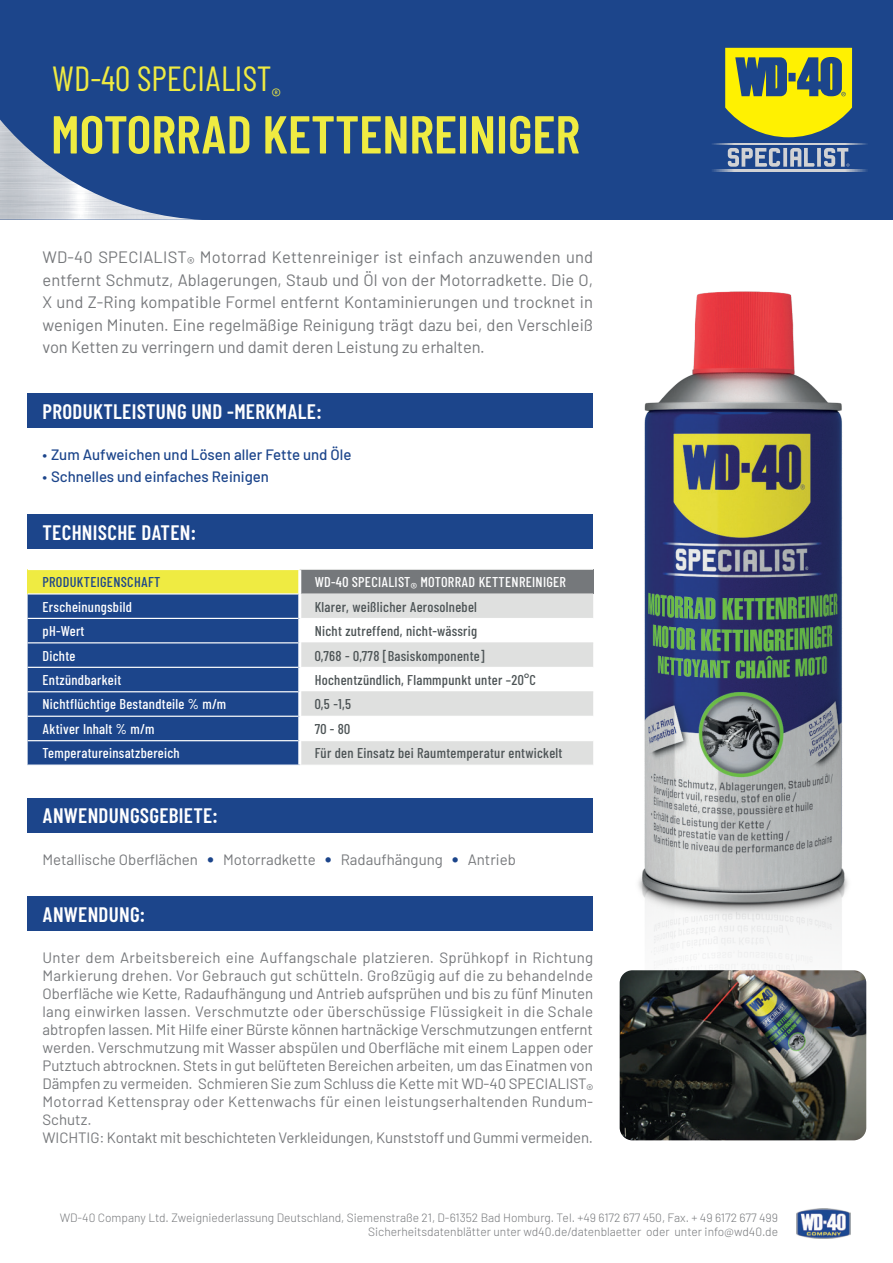
<style>
.page{position:relative;width:893px;height:1263px;background:#fff}
.page>*{position:absolute;margin:0;border:0;box-sizing:border-box;transform-origin:0 0}
.t1{font:600 53.25px "Barlow Condensed";color:#efeb42}
.t2{font:34.95px "Barlow Condensed";color:#efeb42}
.t3{font:600 21px "Barlow Condensed";letter-spacing:.015em;color:#fff}
.t4{font:16.5px/22.5px "Barlow";letter-spacing:-.005em;color:#76787b;text-align:justify}
.t5{font:15px/18px "Barlow";color:#76787b}
.t6{font:500 15px "Barlow";color:#1c458b}
.t7{font:500 14.25px "Barlow Condensed";letter-spacing:.02em;color:#4d5456}
.t8{font:500 14.25px "Barlow Condensed";letter-spacing:.02em;color:#fff}
.t9{font:500 14.25px "Barlow Condensed";letter-spacing:.02em;color:#1c458b}
.t10{font:300 12px/14.4px "Barlow";color:#76787b;text-align:right}
.s1{font-size:22.5px;color:#1c458b}
</style>
<div class="page">
<div style="left:0;top:0;width:893px;height:220px;background:#1c458b"></div>
<svg style="left:712px;top:170px;width:155px;height:1px"></svg>
<svg style="left:712px;top:144px;width:155px;height:1px"></svg>
<svg style="left:728px;top:148px;width:121px;height:19px"></svg>
<svg style="left:725px;top:48px;width:127px;height:89px"></svg>
<img style="left:0;top:120px;width:201px;height:100px">
<div style="left:28px;top:394px;width:565px;height:34px;background:#1c458b"></div>
<div style="left:28px;top:514px;width:565px;height:35px;background:#1c458b"></div>
<div style="left:28px;top:798px;width:565px;height:34px;background:#1c458b"></div>
<div style="left:28px;top:897px;width:565px;height:34px;background:#1c458b"></div>
<div style="left:28px;top:569px;width:272px;height:25px;background:#efeb42"></div>
<div style="left:300px;top:569px;width:293px;height:25px;background:#75787b"></div>
<div style="left:28px;top:594px;width:270px;height:170px;background:#1c458b"></div>
<div style="left:301px;top:595px;width:292px;height:170px;background:#dfe0df"></div>
<svg style="left:301px;top:619px;width:292px;height:121px"></svg>
<hr style="left:28px;top:667px;width:270px;height:1px;background:#fff">
<hr style="left:28px;top:740px;width:270px;height:1px;background:#fff">
<hr style="left:28px;top:642px;width:270px;height:1px;background:#fff">
<hr style="left:300px;top:569px;width:293px;height:1px;background:#dfe0df">
<hr style="left:28px;top:569px;width:272px;height:1px;background:#fff">
<hr style="left:28px;top:593px;width:270px;height:1px;background:#fff">
<hr style="left:298px;top:570px;width:3px;height:24px;background:#fff">
<hr style="left:28px;top:618px;width:270px;height:1px;background:#fff">
<hr style="left:28px;top:691px;width:270px;height:1px;background:#fff">
<hr style="left:28px;top:716px;width:270px;height:1px;background:#fff">
<hr style="left:301px;top:740px;width:292px;height:1px;background:#fff">
<hr style="left:301px;top:691px;width:292px;height:1px;background:#dfe0df">
<hr style="left:301px;top:716px;width:292px;height:1px;background:#fff">
<hr style="left:301px;top:642px;width:292px;height:1px;background:#dfe0df">
<hr style="left:301px;top:667px;width:292px;height:1px;background:#fff">
<hr style="left:301px;top:594px;width:292px;height:1px;background:#dfe0df">
<hr style="left:301px;top:618px;width:292px;height:1px;background:#fff">
<img style="left:634px;top:918px;width:217px;height:321px">
<img style="left:638px;top:291px;width:210px;height:627px">
<img style="left:620px;top:970px;width:246px;height:170px">
<h2 class="t2" style="left:52px;top:57px;width:230px">WD-40 SPECIALIST<sub>®</sub></h2>
<h1 class="t1" style="left:51px;top:101px;width:530px">MOTORRAD KETTENREINIGER</h1>
<p class="t4" style="left:43px;top:245px;width:552px">WD-40 SPECIALIST® Motorrad Kettenreiniger ist einfach anzuwenden und entfernt Schmutz, Ablagerungen, Staub und Öl von der Motorradkette. Die O, X und Z-Ring kompatible Formel entfernt Kontaminierungen und trocknet in wenigen Minuten. Eine regelmäßige Reinigung trägt dazu bei, den Verschleiß von Ketten zu verringern und damit deren Leistung zu erhalten.</p>
<h3 class="t3" style="left:43px;top:398px;width:281px">PRODUKTLEISTUNG UND -MERKMALE:</h3>
<p class="t6" style="left:43px;top:444px;width:310px">• Zum Aufweichen und Lösen aller Fette und Öle</p>
<p class="t6" style="left:43px;top:466px;width:228px">• Schnelles und einfaches Reinigen</p>
<h3 class="t3" style="left:43px;top:519px;width:155px">TECHNISCHE DATEN:</h3>
<p class="t9" style="left:43px;top:573px;width:119px">PRODUKTEIGENSCHAFT</p>
<p class="t8" style="left:315px;top:573px;width:253px">WD-40 SPECIALIST® MOTORRAD KETTENREINIGER</p>
<p class="t8" style="left:43px;top:598px;width:91px">Erscheinungsbild</p>
<p class="t7" style="left:315px;top:598px;width:164px">Klarer, weißlicher Aerosolnebel</p>
<p class="t8" style="left:43px;top:622px;width:44px">pH-Wert</p>
<p class="t7" style="left:315px;top:622px;width:164px">Nicht zutreffend, nicht-wässrig</p>
<p class="t8" style="left:43px;top:646px;width:35px">Dichte</p>
<p class="t7" style="left:315px;top:646px;width:171px">0,768 - 0,778 [Basiskomponente]</p>
<p class="t8" style="left:43px;top:671px;width:80px">Entzündbarkeit</p>
<p class="t7" style="left:315px;top:671px;width:223px">Hochentzündlich, Flammpunkt unter –20°C</p>
<p class="t8" style="left:43px;top:695px;width:185px">Nichtflüchtige Bestandteile % m/m</p>
<p class="t7" style="left:315px;top:695px;width:38px">0,5 -1,5</p>
<p class="t8" style="left:43px;top:720px;width:113px">Aktiver Inhalt % m/m</p>
<p class="t7" style="left:315px;top:720px;width:37px">70 - 80</p>
<p class="t8" style="left:43px;top:744px;width:139px">Temperatureinsatzbereich</p>
<p class="t7" style="left:315px;top:744px;width:249px">Für den Einsatz bei Raumtemperatur entwickelt</p>
<h3 class="t3" style="left:43px;top:803px;width:177px">ANWENDUNGSGEBIETE:</h3>
<p class="t5" style="left:43px;top:849px;width:475px">Metallische Oberflächen <span class="s1">•</span> Motorradkette <span class="s1">•</span> Radaufhängung <span class="s1">•</span> Antrieb</p>
<h3 class="t3" style="left:43px;top:901px;width:104px">ANWENDUNG:</h3>
<p class="t5" style="left:43px;top:947px;width:552px">Unter dem Arbeitsbereich eine Auffangschale platzieren. Sprühkopf in Richtung Markierung drehen. Vor Gebrauch gut schütteln. Großzügig auf die zu behandelnde Oberfläche wie Kette, Radaufhängung und Antrieb aufsprühen und bis zu fünf Minuten lang einwirken lassen. Verschmutzte oder überschüssige Flüssigkeit in die Schale abtropfen lassen. Mit Hilfe einer Bürste können hartnäckige Verschmutzungen entfernt werden. Verschmutzung mit Wasser abspülen und Oberfläche mit einem Lappen oder Putztuch abtrocknen. Stets in gut belüfteten Bereichen arbeiten, um das Einatmen von Dämpfen zu vermeiden. Schmieren Sie zum Schluss die Kette mit WD-40 SPECIALIST® Motorrad Kettenspray oder Kettenwachs für einen leistungserhaltenden Rundum-Schutz.<br>WICHTIG: Kontakt mit beschichteten Verkleidungen, Kunststoff und Gummi vermeiden.</p>
<p class="t10" style="left:60px;top:1209px;width:720px">WD-40 Company Ltd. Zweigniederlassung Deutschland, Siemenstraße 21, D-61352 Bad Homburg. Tel. +49 6172 677 450, Fax. + 49 6172 677 499<br>Sicherheitsdatenblätter unter wd40.de/datenblaetter oder unter info@wd40.de</p>
</div>
